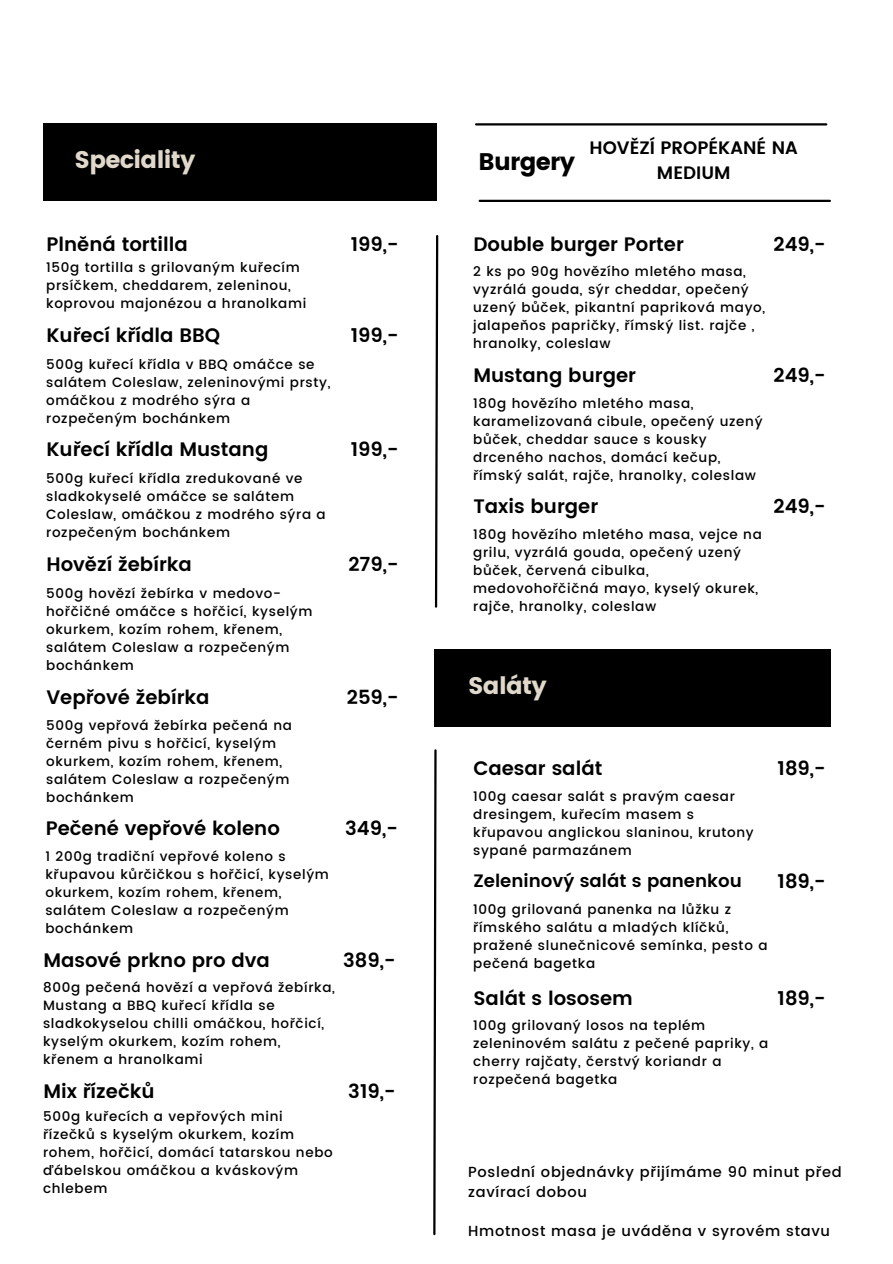
<style>
.page{position:relative;width:893px;height:1264px;background:#fff}
.page>*{position:absolute;margin:0;border:0;box-sizing:border-box;transform-origin:0 0}
.t1{font:24px "Poppins";letter-spacing:-.03em;color:#e0d8cb}
.t2{font:24px "Poppins";letter-spacing:-.03em;color:#000}
.t3{font:600 19.5px "Poppins";color:#000}
.t4{font:600 18px/24.8px "Poppins";color:#000;text-align:center}
.t5{font:500 14.55px/19.5px "Poppins";letter-spacing:.05em;color:#000}
.t6{font:500 13.5px/18px "Poppins";letter-spacing:.05em;color:#000}
</style>
<div class="page">
<svg style="left:434px;top:235px;width:5px;height:373px"></svg>
<div style="left:43px;top:123px;width:393px;height:78px;background:#000"></div>
<hr style="left:479px;top:200px;width:350px;height:2px;background:#000">
<hr style="left:476px;top:123px;width:350px;height:2px;background:#000">
<div style="left:434px;top:649px;width:396px;height:77px;background:#000"></div>
<svg style="left:433px;top:749px;width:4px;height:487px"></svg>
<p class="t1" style="left:74px;top:146px;width:122px">Speciality</p>
<p class="t3" style="left:46px;top:233px;width:143px">Plněná tortilla</p>
<p class="t6" style="left:46px;top:258px;width:261px">150g tortilla s grilovaným kuřecím prsíčkem, cheddarem, zeleninou, koprovou majonézou a hranolkami</p>
<p class="t3" style="left:46px;top:324px;width:175px">Kuřecí křídla BBQ</p>
<p class="t6" style="left:46px;top:355px;width:286px">500g kuřecí křídla v BBQ omáčce se salátem Coleslaw, zeleninovými prsty, omáčkou z modrého sýra a rozpečeným bochánkem</p>
<p class="t3" style="left:46px;top:438px;width:223px">Kuřecí křídla Mustang</p>
<p class="t6" style="left:46px;top:470px;width:281px">500g kuřecí křídla zredukované ve sladkokyselé omáčce se salátem<br>Coleslaw, omáčkou z modrého sýra a rozpečeným bochánkem</p>
<p class="t3" style="left:46px;top:553px;width:147px">Hovězí žebírka</p>
<p class="t6" style="left:46px;top:584px;width:268px">500g hovězí žebírka v medovo&shy;hořčičné omáčce s hořčicí, kyselým okurkem, kozím rohem, křenem, salátem Coleslaw a rozpečeným bochánkem</p>
<p class="t3" style="left:46px;top:686px;width:165px">Vepřové žebírka</p>
<p class="t6" style="left:46px;top:716px;width:247px">500g vepřová žebírka pečená na černém pivu s hořčicí, kyselým okurkem, kozím rohem, křenem, salátem Coleslaw a rozpečeným bochánkem</p>
<p class="t3" style="left:46px;top:817px;width:236px">Pečené vepřové koleno</p>
<p class="t6" style="left:45px;top:847px;width:285px">1 200g tradiční vepřové koleno s křupavou kůrčičkou s hořčicí, kyselým okurkem, kozím rohem, křenem, salátem Coleslaw a rozpečeným bochánkem</p>
<p class="t3" style="left:43px;top:948px;width:228px">Masové prkno pro dva</p>
<p class="t6" style="left:43px;top:978px;width:293px">800g pečená hovězí a vepřová žebírka,<br>Mustang a BBQ kuřecí křídla se sladkokyselou chilli omáčkou, hořčicí, kyselým okurkem, kozím rohem, křenem a hranolkami</p>
<p class="t3" style="left:43px;top:1079px;width:113px">Mix řízečků</p>
<p class="t6" style="left:43px;top:1107px;width:291px">500g kuřecích a vepřových mini řízečků s kyselým okurkem, kozím rohem, hořčicí, domácí tatarskou nebo ďábelskou omáčkou a kváskovým chlebem</p>
<p class="t3" style="left:350px;top:233px;width:49px">199,-</p>
<p class="t3" style="left:350px;top:324px;width:49px">199,-</p>
<p class="t3" style="left:350px;top:438px;width:49px">199,-</p>
<p class="t3" style="left:348px;top:553px;width:52px">279,-</p>
<p class="t3" style="left:347px;top:686px;width:53px">259,-</p>
<p class="t3" style="left:345px;top:817px;width:54px">349,-</p>
<p class="t3" style="left:343px;top:948px;width:54px">389,-</p>
<p class="t3" style="left:348px;top:1079px;width:49px">319,-</p>
<p class="t2" style="left:478px;top:147px;width:98px">Burgery</p>
<p class="t4" style="left:589px;top:136px;width:210px">HOVĚZÍ PROPÉKANÉ NA<br>MEDIUM</p>
<p class="t3" style="left:473px;top:233px;width:212px">Double burger Porter</p>
<p class="t6" style="left:473px;top:263px;width:293px">2 ks po 90g hovězího mletého masa, vyzrálá gouda, sýr cheddar, opečený uzený bůček, pikantní papriková mayo, jalapeňos papričky, římský list. rajče , hranolky, coleslaw</p>
<p class="t3" style="left:473px;top:364px;width:164px">Mustang burger</p>
<p class="t6" style="left:473px;top:394px;width:291px">180g hovězího mletého masa, karamelizovaná cibule, opečený uzený bůček, cheddar sauce s kousky drceného nachos, domácí kečup, římský salát, rajče, hranolky, coleslaw</p>
<p class="t3" style="left:473px;top:495px;width:126px">Taxis burger</p>
<p class="t6" style="left:473px;top:525px;width:290px">180g hovězího mletého masa, vejce na grilu, vyzrálá gouda, opečený uzený bůček, červená cibulka, medovohořčičná mayo, kyselý okurek, rajče, hranolky, coleslaw</p>
<p class="t3" style="left:773px;top:233px;width:54px">249,-</p>
<p class="t3" style="left:773px;top:364px;width:54px">249,-</p>
<p class="t3" style="left:773px;top:495px;width:54px">249,-</p>
<p class="t1" style="left:468px;top:671px;width:80px">Saláty</p>
<p class="t3" style="left:473px;top:757px;width:130px">Caesar salát</p>
<p class="t6" style="left:473px;top:787px;width:282px">100g caesar salát s pravým caesar dresingem, kuřecím masem s křupavou anglickou slaninou, krutony sypané parmazánem</p>
<p class="t3" style="left:777px;top:757px;width:50px">189,-</p>
<p class="t4" style="left:473px;top:868px;width:270px">Zeleninový salát s panenkou</p>
<p class="t6" style="left:473px;top:900px;width:296px">100g grilovaná panenka na lůžku z římského salátu a mladých klíčků, pražené slunečnicové semínka, pesto a pečená bagetka</p>
<p class="t3" style="left:473px;top:986px;width:161px">Salát s lososem</p>
<p class="t6" style="left:473px;top:1016px;width:297px">100g grilovaný losos na teplém zeleninovém salátu z pečené papriky, a cherry rajčaty, čerstvý koriandr a rozpečená bagetka</p>
<p class="t3" style="left:777px;top:870px;width:50px">189,-</p>
<p class="t3" style="left:777px;top:986px;width:50px">189,-</p>
<p class="t5" style="left:468px;top:1162px;width:375px">Poslední objednávky přijímáme 90 minut před zavírací dobou</p>
<p class="t5" style="left:468px;top:1220px;width:363px">Hmotnost masa je uváděna v syrovém stavu</p>
</div>
